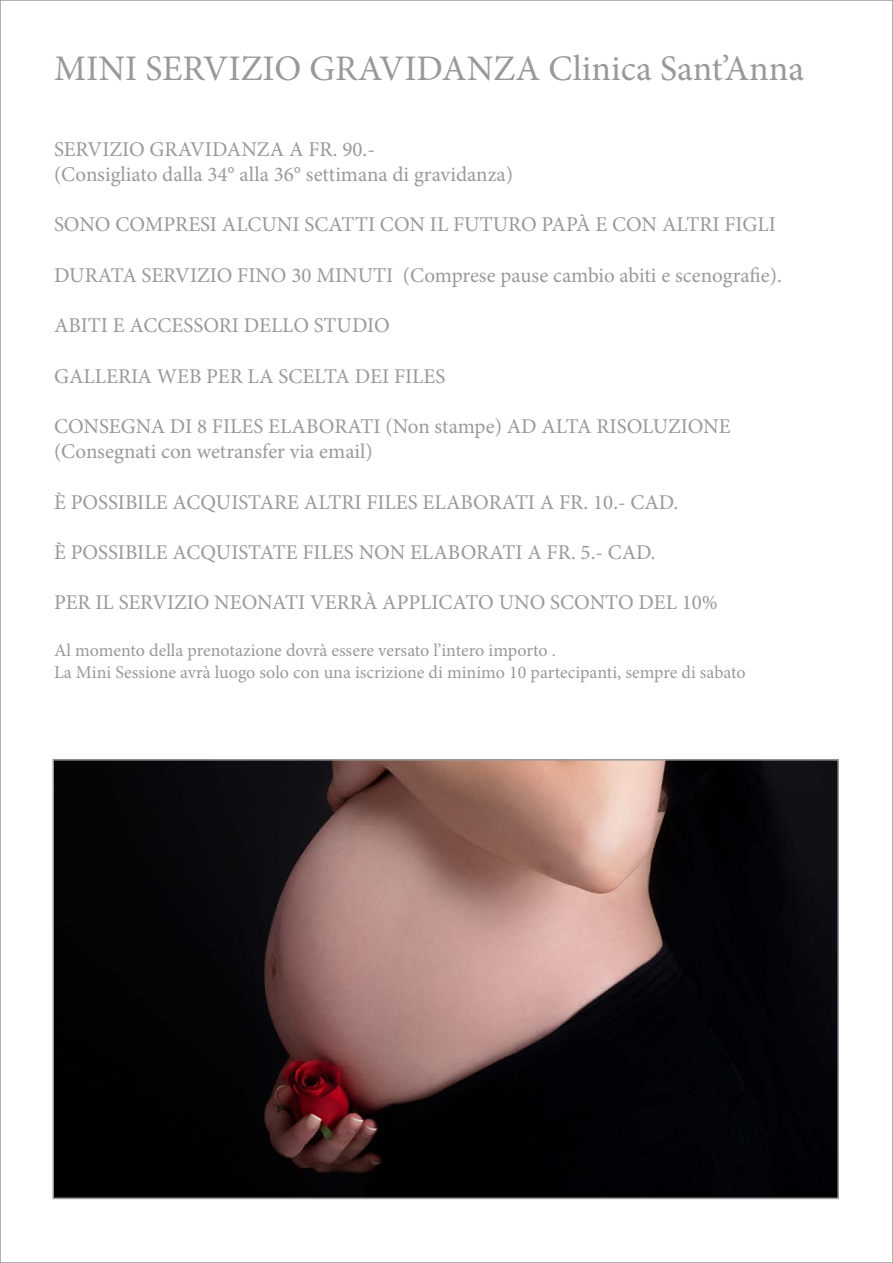
<style>
.page{position:relative;width:893px;height:1263px;background:#fff}
.page>*{position:absolute;margin:0;border:0;box-sizing:border-box;transform-origin:0 0}
.t1{font:36px "Minion Pro";color:#999}
.t2{font:21px/25.2px "Minion Pro";color:#999}
.t3{font:18px/21.6px "Minion Pro";color:#999}
</style>
<div class="page">
<img style="left:55px;top:762px;width:781px;height:434px">
<div style="left:52px;top:759px;width:787px;height:440px;border:2px solid #999"></div>
<h1 class="t1" style="left:54px;top:45px;width:752px">MINI SERVIZIO GRAVIDANZA Clinica Sant’Anna</h1>
<p class="t2" style="left:54px;top:137px;width:460px">SERVIZIO GRAVIDANZA A FR. 90.-<br>(Consigliato dalla 34° alla 36° settimana di gravidanza)</p>
<p class="t2" style="left:54px;top:212px;width:723px">SONO COMPRESI ALCUNI SCATTI CON IL FUTURO PAPÀ E CON ALTRI FIGLI</p>
<p class="t2" style="left:54px;top:263px;width:729px">DURATA SERVIZIO FINO 30 MINUTI (Comprese pause cambio abiti e scenografie).</p>
<p class="t2" style="left:54px;top:313px;width:337px">ABITI E ACCESSORI DELLO STUDIO</p>
<p class="t2" style="left:54px;top:363px;width:393px">GALLERIA WEB PER LA SCELTA DEI FILES</p>
<p class="t2" style="left:54px;top:414px;width:678px">CONSEGNA DI 8 FILES ELABORATI (Non stampe) AD ALTA RISOLUZIONE (Consegnati con wetransfer via email)</p>
<p class="t2" style="left:54px;top:489px;width:626px">È POSSIBILE ACQUISTARE ALTRI FILES ELABORATI A FR. 10.- CAD.</p>
<p class="t2" style="left:54px;top:540px;width:603px">È POSSIBILE ACQUISTATE FILES NON ELABORATI A FR. 5.- CAD.</p>
<p class="t2" style="left:54px;top:590px;width:665px">PER IL SERVIZIO NEONATI VERRÀ APPLICATO UNO SCONTO DEL 10%</p>
<p class="t3" style="left:54px;top:640px;width:693px">Al momento della prenotazione dovrà essere versato l’intero importo .<br>La Mini Sessione avrà luogo solo con una iscrizione di minimo 10 partecipanti, sempre di sabato</p>
</div>
